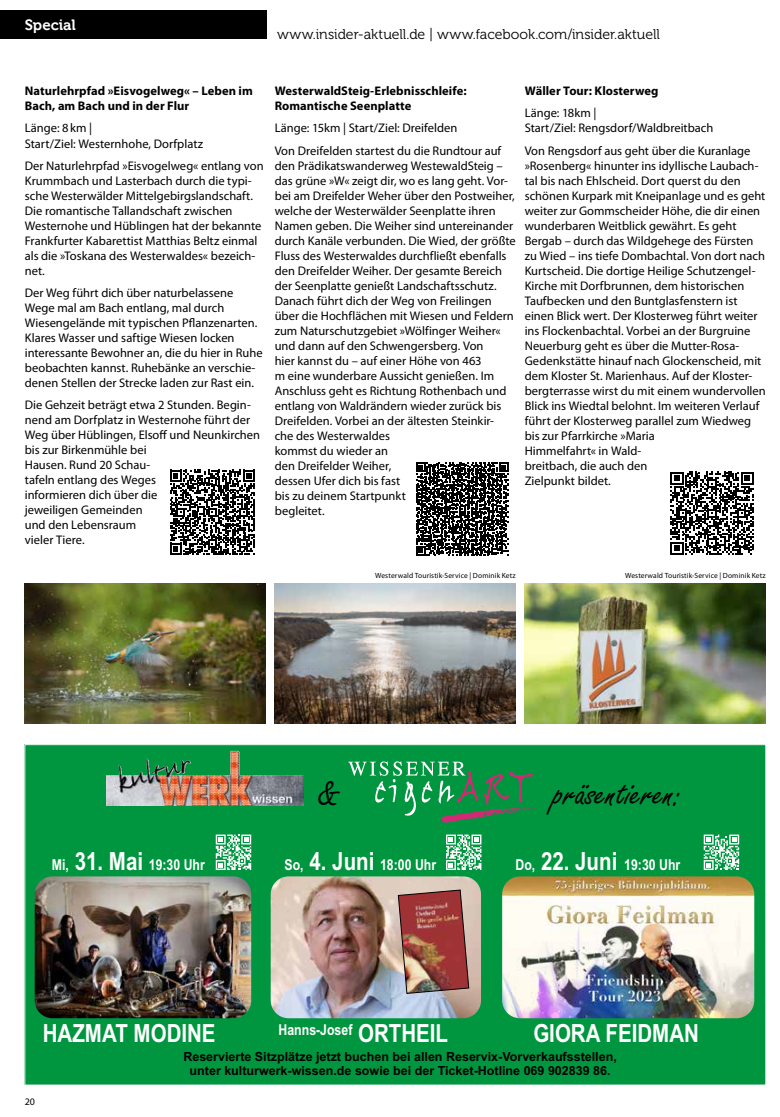
<style>
.page{position:relative;width:780px;height:1117px;background:#fff}
.page>*{position:absolute;margin:0;border:0;box-sizing:border-box;transform-origin:0 0}
.t1{font:38.75px "Freestyle Script";color:#000}
.t2{font:700 25px "Arial Narrow";color:#fff}
.t3{font:700 15px "Arial Narrow";color:#fff}
.t4{font:15px "Museo 700";color:#fff}
.t5{font:14.12px "Museo 300";letter-spacing:-.005em;color:#000}
.t6{font:12.5px/15px "Myriad Pro";color:#000}
.t7{font:700 12.5px/15px "Myriad Pro";letter-spacing:.005em;color:#000}
.t8{font:700 12.5px "Arial";color:#000}
.t9{font:10px "Myriad Pro";color:#000}
.t10{font:7.5px "Myriad Pro";letter-spacing:.02em;color:#000}
.s1{font-size:25px}
</style>
<div class="page">
<div style="left:0;top:11px;width:267px;height:28px;background:#000"></div>
<div style="left:25px;top:744px;width:740px;height:340px;background:#00963f"></div>
<img style="left:271px;top:876px;width:210px;height:141px">
<img style="left:502px;top:876px;width:252px;height:141px">
<img style="left:35px;top:876px;width:216px;height:141px">
<svg style="left:348px;top:761px;width:187px;height:61px"></svg>
<img style="left:107px;top:744px;width:196px;height:61px">
<img style="left:397px;top:889px;width:72px;height:104px">
<svg style="left:216px;top:834px;width:35px;height:35px"></svg>
<svg style="left:703px;top:834px;width:36px;height:35px"></svg>
<svg style="left:446px;top:834px;width:35px;height:35px"></svg>
<svg style="left:416px;top:462px;width:92px;height:93px"></svg>
<svg style="left:670px;top:471px;width:83px;height:83px"></svg>
<svg style="left:170px;top:469px;width:85px;height:86px"></svg>
<img style="left:25px;top:583px;width:241px;height:140px">
<img style="left:275px;top:583px;width:241px;height:140px">
<img style="left:524px;top:583px;width:241px;height:140px">
<p class="t4" style="left:25px;top:17px;width:52px">Special</p>
<p class="t5" style="left:277px;top:27px;width:384px">www.insider-aktuell.de | www.facebook.com/insider.aktuell</p>
<p class="t7" style="left:25px;top:83px;width:229px">Naturlehrpfad »Eisvogelweg« – Leben im<br>Bach, am Bach und in der Flur</p>
<p class="t6" style="left:25px;top:120px;width:180px">Länge: 8km |<br>Start/Ziel: Westernhohe, Dorfplatz</p>
<p class="t6" style="left:25px;top:158px;width:240px">Der Naturlehrpfad »Eisvogelweg« entlang von Krummbach und Lasterbach durch die typi&shy;sche Westerwälder Mittelgebirgslandschaft.<br>Die romantische Tallandschaft zwischen Westernohe und Hüblingen hat der bekannte Frankfurter Kabarettist Matthias Beltz einmal als die »Toskana des Westerwaldes« bezeich&shy;net.</p>
<p class="t6" style="left:25px;top:285px;width:239px">Der Weg führt dich über naturbelassene Wege mal am Bach entlang, mal durch Wiesengelände mit typischen Pflanzenarten.<br>Klares Wasser und saftige Wiesen locken interessante Bewohner an, die du hier in Ruhe beobachten kannst. Ruhebänke an verschie&shy;denen Stellen der Strecke laden zur Rast ein.</p>
<p class="t6" style="left:25px;top:397px;width:237px">Die Gehzeit beträgt etwa 2 Stunden. Begin&shy;nend am Dorfplatz in Westernohe führt der<br>Weg über Hüblingen, Elsoff und Neunkirchen bis zur Birkenmühle bei<br>Hausen. Rund 20 Schau-<br>tafeln entlang des Weges<br>informieren dich über die<br>jeweiligen Gemeinden<br>und den Lebensraum<br>vieler Tiere.</p>
<p class="t7" style="left:275px;top:83px;width:193px">WesterwaldSteig-Erlebnisschleife:<br>Romantische Seenplatte</p>
<p class="t6" style="left:275px;top:117px;width:228px;line-height:22.1px">Länge: 15km | Start/Ziel: Dreifelden<br>Von Dreifelden startest du die Rundtour auf</p>
<p class="t6" style="left:275px;top:158px;width:242px">den Prädikatswanderweg WestewaldSteig – das grüne »W« zeigt dir, wo es lang geht. Vor&shy;bei am Dreifelder Weher über den Postweiher, welche der Westerwälder Seenplatte ihren Namen geben. Die Weiher sind untereinander durch Kanäle verbunden. Die Wied, der größte Fluss des Westerwaldes durchfließt ebenfalls den Dreifelder Weiher. Der gesamte Bereich der Seenplatte genießt Landschaftsschutz.<br>Danach führt dich der Weg von Freilingen über die Hochflächen mit Wiesen und Feldern zum Naturschutzgebiet »Wölfinger Weiher« und dann auf den Schwengersberg. Von<br>hier kannst du – auf einer Höhe von 463<br>m eine wunderbare Aussicht genießen. Im Anschluss geht es Richtung Rothenbach und entlang von Waldrändern wieder zurück bis Dreifelden. Vorbei an der ältesten Steinkir&shy;che des Westerwaldes<br>kommst du wieder an<br>den Dreifelder Weiher,<br>dessen Ufer dich bis fast<br>bis zu deinem Startpunkt<br>begleitet.</p>
<p class="t7" style="left:524px;top:83px;width:135px">Wäller Tour: Klosterweg</p>
<p class="t6" style="left:524px;top:105px;width:190px">Länge: 18km |<br>Start/Ziel: Rengsdorf/Waldbreitbach</p>
<p class="t6" style="left:524px;top:143px;width:242px">Von Rengsdorf aus geht über die Kuranlage »Rosenberg« hinunter ins idyllische Laubach&shy;tal bis nach Ehlscheid. Dort querst du den schönen Kurpark mit Kneipanlage und es geht weiter zur Gommscheider Höhe, die dir einen wunderbaren Weitblick gewährt. Es geht Bergab – durch das Wildgehege des Fürsten zu Wied – ins tiefe Dombachtal. Von dort nach Kurtscheid. Die dortige Heilige Schutzengel-Kirche mit Dorfbrunnen, dem historischen Taufbecken und den Buntglasfenstern ist einen Blick wert. Der Klosterweg führt weiter ins Flockenbachtal. Vorbei an der Burgruine Neuerburg geht es über die Mutter-Rosa-Gedenkstätte hinauf nach Glockenscheid, mit dem Kloster St. Marienhaus. Auf der Kloster&shy;bergterrasse wirst du mit einem wundervollen Blick ins Wiedtal belohnt. Im weiteren Verlauf führt der Klosterweg parallel zum Wiedweg bis zur Pfarrkirche »Maria<br>Himmelfahrt« in Wald-<br>breitbach, die auch den<br>Zielpunkt bildet.</p>
<p class="t10" style="left:375px;top:571px;width:142px">Westerwald Touristik-Service | Dominik Ketz</p>
<p class="t10" style="left:625px;top:571px;width:142px">Westerwald Touristik-Service | Dominik Ketz</p>
<h1 class="t1" style="left:316px;top:772px;width:26px">&amp;</h1>
<h1 class="t1" style="left:554px;top:772px;width:130px">präsentieren:</h1>
<p class="t3" style="left:52px;top:853px;width:154px">Mi, <span class="s1">31. Mai</span> 19:30 Uhr</p>
<p class="t3" style="left:284px;top:853px;width:153px">So, <span class="s1">4. Juni</span> 18:00 Uhr</p>
<p class="t3" style="left:515px;top:853px;width:166px">Do, <span class="s1">22. Juni</span> 19:30 Uhr</p>
<h2 class="t2" style="left:43px;top:1014px;width:174px">HAZMAT MODINE</h2>
<p class="t3" style="left:278px;top:1018px;width:171px">Hanns-Josef <span class="s1">ORTHEIL</span></p>
<h2 class="t2" style="left:533px;top:1014px;width:167px">GIORA FEIDMAN</h2>
<p class="t8" style="left:183px;top:1047px;width:435px">Reservierte Sitzplätze jetzt buchen bei allen Reservix-Vorverkaufsstellen,</p>
<p class="t9" style="left:25px;top:1095px;width:12px">20</p>
<p class="t8" style="left:189px;top:1061px;width:422px">unter kulturwerk-wissen.de sowie bei der Ticket-Hotline 069 902839 86.</p>
</div>
